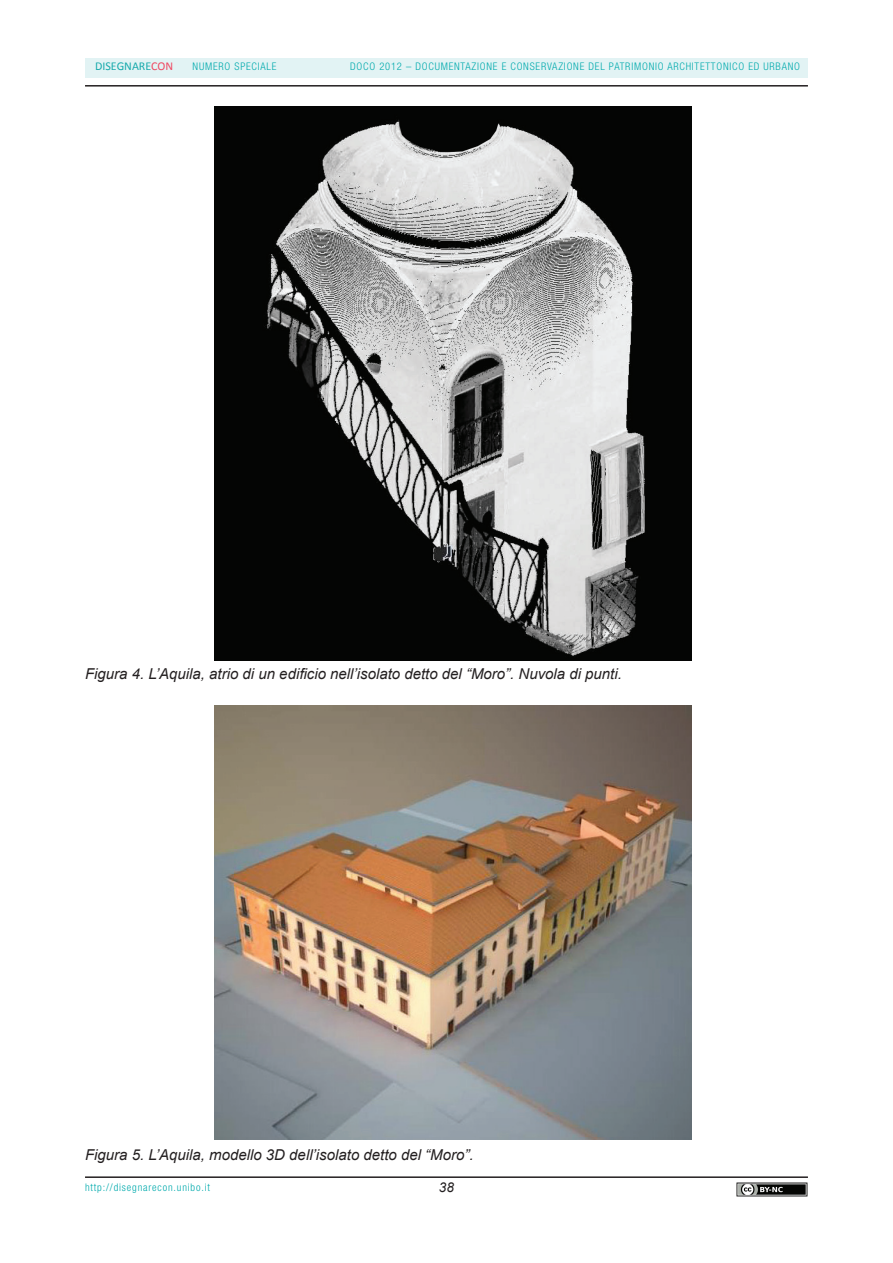
<style>
.page{position:relative;width:893px;height:1263px;background:#fff}
.page>*{position:absolute;margin:0;border:0;box-sizing:border-box;transform-origin:0 0}
.t1{font:italic 15px "Arial";color:#231f20}
.t2{font:italic 13.5px "Arial";color:#231f20}
.t3{font:12px "Calibri";color:#17aaac}
.t4{font:300 condensed 10.5px "Helvetica Neue LT Std";letter-spacing:.075em;color:#00aaad}
.s1{color:#ef4862}
</style>
<div class="page">
<hr style="left:85px;top:85px;width:723px;height:2px;background:#231f20">
<hr style="left:85px;top:1176px;width:723px;height:2px;background:#231f20">
<div style="left:85px;top:58px;width:723px;height:19px;background:#e2f3f4"></div>
<img style="left:737px;top:1182px;width:71px;height:14px">
<img style="left:214px;top:106px;width:477px;height:554px">
<img style="left:214px;top:706px;width:477px;height:434px">
<p class="t3" style="left:95px;top:59px;width:80px">DISEGNARE<span class="s1">CON</span></p>
<p class="t4" style="left:193px;top:60px;width:8px">NUMERO</p>
<p class="t4" style="left:234px;top:60px;width:29px">SPECIALE</p>
<p class="t4" style="left:350px;top:60px;width:451px">DOCO 2012 – DOCUMENTAZIONE E CONSERVAZIONE DEL PATRIMONIO ARCHITETTONICO ED URBANO</p>
<p class="t1" style="left:85px;top:664px;width:538px">Figura 4. L’Aquila, atrio di un edificio nell’isolato detto del “Moro”. Nuvola di punti.</p>
<p class="t1" style="left:85px;top:1145px;width:390px">Figura 5. L’Aquila, modello 3D dell’isolato detto del “Moro”.</p>
<p class="t4" style="left:85px;top:1181px;width:127px">HTTP://DISEGNARECON.UNIBO.IT</p>
<p class="t2" style="left:439px;top:1178px;width:17px">38</p>
</div>
